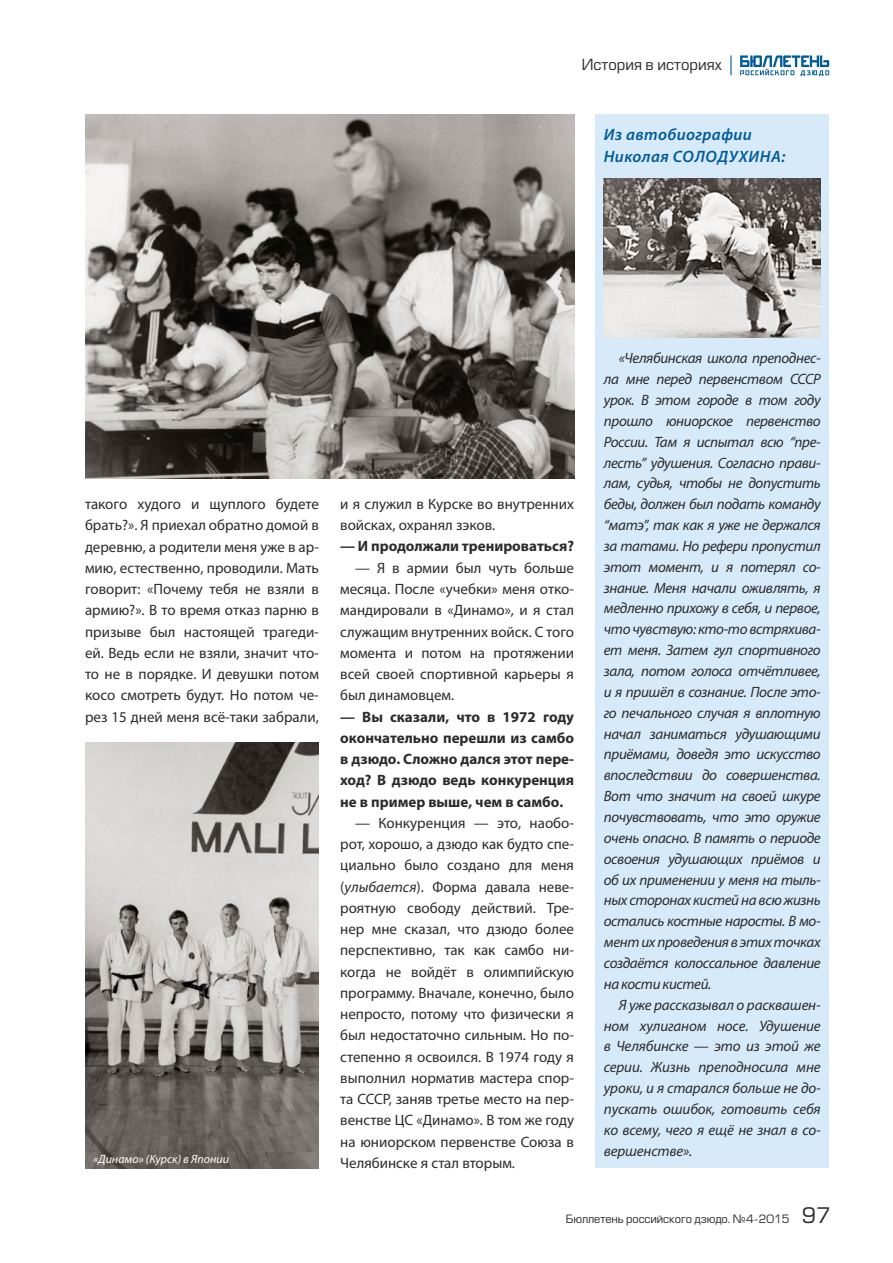
<style>
.page{position:relative;width:893px;height:1263px;background:#fff}
.page>*{position:absolute;margin:0;border:0;box-sizing:border-box;transform-origin:0 0}
.t1{font:italic 600 16.5px/22.6px "Myriad Pro";letter-spacing:.025em;color:#005b96}
.t2{font:italic 15px/20.9px "Myriad Pro";letter-spacing:-.02em;color:#2b2b2a;text-align:justify}
.t3{font:15px/21.3px "Myriad Pro";color:#2b2b2a;text-align:justify}
.t4{font:700 15px/21.3px "Myriad Pro";color:#2b2b2a;text-align:justify}
.t5{font:15px "Europe C";color:#2b2b2a}
.t6{font:italic 12px "Myriad Pro";color:#fff}
.t7{font:11.25px "Europe C";letter-spacing:-.01em;color:#2b2b2a}
.s1{font-style:italic}
.s2{font-family:"DIN Pro"}
.s3{font-size:21px}
</style>
<div class="page">
<hr style="left:730px;top:55px;width:2px;height:20px;background:#005b96">
<svg style="left:740px;top:55px;width:89px;height:21px"></svg>
<div style="left:595px;top:115px;width:234px;height:1053px;background:#d7eafa"></div>
<img style="left:85px;top:743px;width:234px;height:425px">
<img style="left:85px;top:115px;width:489px;height:363px">
<img style="left:604px;top:179px;width:217px;height:158px">
<p class="t5" style="left:582px;top:56px;width:142px">История в историях</p>
<p class="t1" style="left:604px;top:122px;width:183px">Из автобиографии<br>Николая СОЛОДУХИНА:</p>
<p class="t3" style="left:85px;top:493px;width:235px">такого худого и щуплого будете брать?». Я приехал обратно домой в деревню, а родители меня уже в ар&shy;мию, естественно, проводили. Мать говорит: «Почему тебя не взяли в армию?». В то время отказ парню в призыве был настоящей трагеди&shy;ей. Ведь если не взяли, значит что&shy;то не в порядке. И девушки потом косо смотреть будут. Но потом че&shy;рез 15 дней меня всё-таки забрали,</p>
<p class="t3" style="left:340px;top:493px;width:235px">и я служил в Курске во внутренних войсках, охранял зэков.</p>
<p class="t4" style="left:340px;top:535px;width:235px">— И продолжали тренироваться?</p>
<p class="t3" style="left:340px;top:557px;width:235px;text-indent:15px">— Я в армии был чуть больше месяца. После «учебки» меня отко&shy;мандировали в «Динамо», и я стал служащим внутренних войск. С того момента и потом на протяжении всей своей спортивной карьеры я был динамовцем.</p>
<p class="t4" style="left:340px;top:705px;width:235px">— Вы сказали, что в 1972 году окончательно перешли из самбо в дзюдо. Сложно дался этот пере&shy;ход? В дзюдо ведь конкуренция не в пример выше, чем в самбо.</p>
<p class="t3" style="left:340px;top:812px;width:235px;text-indent:15px">— Конкуренция — это, наобо&shy;рот, хорошо, а дзюдо как будто спе&shy;циально было создано для меня (<span class="s1">улыбается</span>). Форма давала неве&shy;роятную свободу действий. Тре&shy;нер мне сказал, что дзюдо более перспективно, так как самбо ни&shy;когда не войдёт в олимпийскую программу. Вначале, конечно, было непросто, потому что физически я был недостаточно сильным. Но по&shy;степенно я освоился. В 1974 году я выполнил норматив мастера спор&shy;та СССР, заняв третье место на пер&shy;венстве ЦС «Динамо». В том же году на юниорском первенстве Союза в Челябинске я стал вторым.</p>
<p class="t6" style="left:94px;top:1151px;width:137px">«Динамо» (Курск) в Японии</p>
<p class="t2" style="left:604px;top:348px;width:218px;text-indent:15px">«Челябинская школа преподнес&shy;ла мне перед первенством СССР урок. В этом городе в том году прошло юниорское первенство России. Там я испытал всю “пре&shy;лесть” удушения. Согласно прави&shy;лам, судья, чтобы не допустить беды, должен был подать команду “матэ”, так как я уже не держался за татами. Но рефери пропустил этот момент, и я потерял со&shy;знание. Меня начали оживлять, я медленно прихожу в себя, и первое, что чувствую: кто-то встряхива&shy;ет меня. Затем гул спортивного зала, потом голоса отчётливее, и я пришёл в сознание. После это&shy;го печального случая я вплотную начал заниматься удушающими приёмами, доведя это искусство впоследствии до совершенства.<br>Вот что значит на своей шкуре почувствовать, что это оружие очень опасно. В память о периоде освоения удушающих приёмов и об их применении у меня на тыль&shy;ных сторонах кистей на всю жизнь остались костные наросты. В мо&shy;мент их проведения в этих точках создаётся колоссальное давление на кости кистей.</p>
<p class="t2" style="left:604px;top:994px;width:218px;text-indent:15px">Я уже рассказывал о расквашен&shy;ном хулиганом носе. Удушение в Челябинске — это из этой же серии. Жизнь преподносила мне уроки, и я старался больше не до&shy;пускать ошибок, готовить себя ко всему, чего я ещё не знал в со&shy;вершенстве».</p>
<p class="t7" style="left:566px;top:1213px;width:266px">Бюллетень российского дзюдо. №4<span class="s2">-</span>2015 <span class="s3">97</span></p>
</div>
